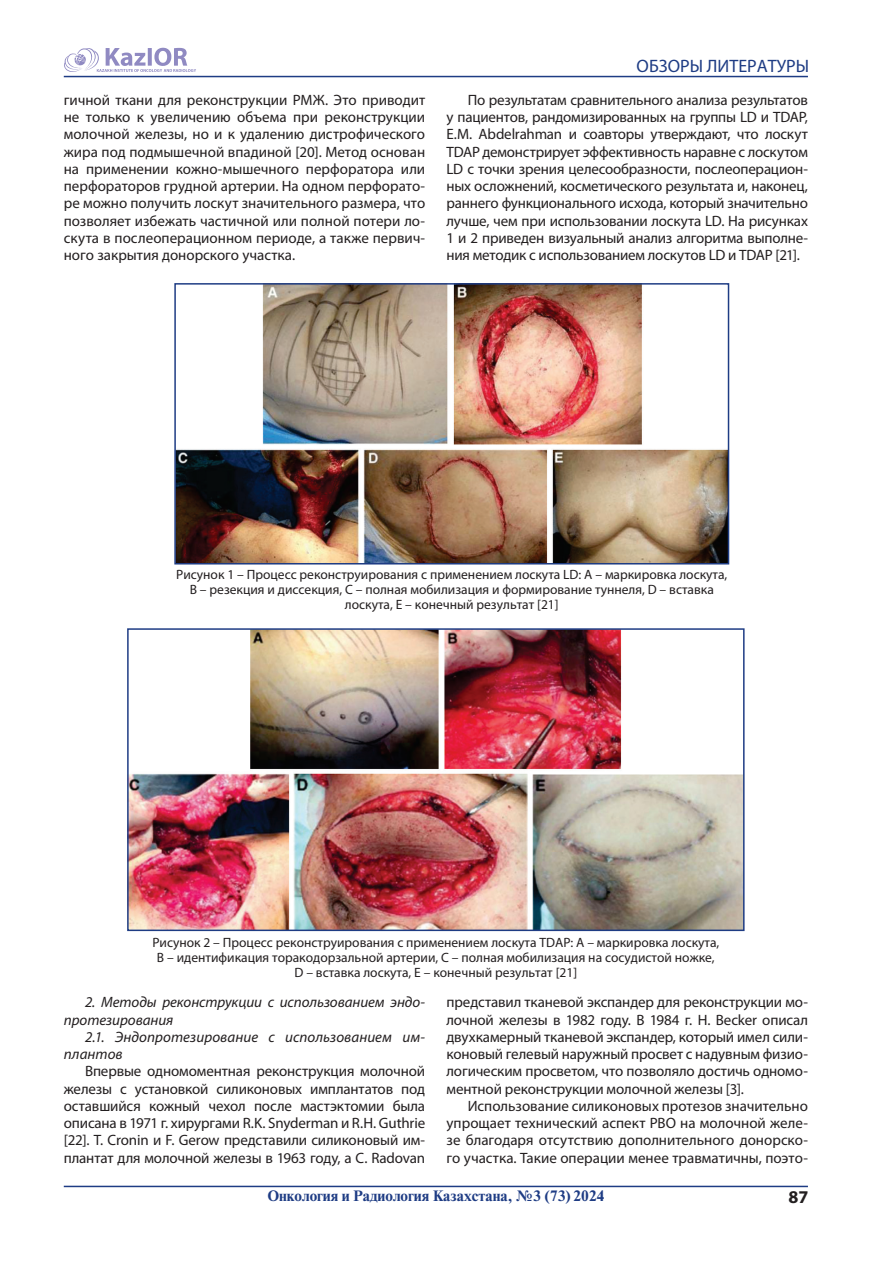
<style>
.page{position:relative;width:893px;height:1263px;background:#fff}
.page>*{position:absolute;margin:0;border:0;box-sizing:border-box;transform-origin:0 0}
.t1{font:18px "K Myriad Pro";color:#1e3c84}
.t2{font:700 18px "K Myriad Pro";color:#231f20}
._5_текст_рус{font:15px/17.2px "K Myriad Pro";letter-spacing:-.005em;color:#231f20;text-align:justify}
._5_текст_рус-2{font:italic 15px/17.2px "K Myriad Pro";color:#231f20}
.t3{font:700 15px "DS Times";color:#1e3c84}
._8_рис_рус{font:13.5px/15px "K Myriad Pro";color:#231f20;text-align:center}
</style>
<div class="page">
<hr style="left:64px;top:76px;width:744px;height:1px;background:#1e3c84">
<hr style="left:64px;top:1186px;width:744px;height:1px;background:#1e3c84">
<svg style="left:64px;top:47px;width:132px;height:25px"></svg>
<img style="left:177px;top:286px;width:549px;height:275px">
<div style="left:174px;top:283px;width:555px;height:281px;border:2px solid #1e3c84"></div>
<img style="left:130px;top:631px;width:612px;height:297px">
<div style="left:127px;top:628px;width:618px;height:303px;border:2px solid #1e3c84"></div>
<p class="t1" style="left:637px;top:56px;width:174px">ОБЗОРЫ ЛИТЕРАТУРЫ</p>
<p class="_5_текст_рус" style="left:64px;top:91px;width:363px">гичной ткани для реконструкции РМЖ. Это приводит не только к увеличению объема при реконструкции молочной железы, но и к удалению дистрофического жира под подмышечной впадиной [20]. Метод основан на применении кожно-мышечного перфоратора или перфораторов грудной артерии. На одном перфорато&shy;ре можно получить лоскут значительного размера, что позволяет избежать частичной или полной потери ло&shy;скута в послеоперационном периоде, а также первич&shy;ного закрытия донорского участка.</p>
<p class="_5_текст_рус" style="left:446px;top:91px;width:363px;text-indent:21px">По результатам сравнительного анализа результатов у пациентов, рандомизированных на группы LD и TDAP, E.M. Abdelrahman и соавторы утверждают, что лоскут TDAP демонстрирует эффективность наравне с лоскутом LD с точки зрения целесообразности, послеоперацион&shy;ных осложнений, косметического результата и, наконец, раннего функционального исхода, который значительно лучше, чем при использовании лоскута LD. На рисунках 1 и 2 приведен визуальный анализ алгоритма выполне&shy;ния методик с использованием лоскутов LD и TDAP [21].</p>
<p class="_8_рис_рус" style="left:176px;top:568px;width:553px">Рисунок 1 – Процесс реконструирования с применением лоскута LD: A – маркировка лоскута,<br>B – резекция и диссекция, C – полная мобилизация и формирование туннеля, D – вставка лоскута, E – конечный результат [21]</p>
<p class="_8_рис_рус" style="left:152px;top:935px;width:569px">Рисунок 2 – Процесс реконструирования с применением лоскута TDAP: A – маркировка лоскута,<br>B – идентификация торакодорзальной артерии, C – полная мобилизация на сосудистой ножке,<br>D – вставка лоскута, E – конечный результат [21]</p>
<p class="_5_текст_рус-2" style="left:64px;top:994px;width:363px;text-indent:21px">2. Методы реконструкции с использованием эндо&shy;протезирования</p>
<p class="_5_текст_рус-2" style="left:64px;top:1028px;width:363px;text-indent:21px">2.1. Эндопротезирование с использованием им&shy;плантов</p>
<p class="_5_текст_рус" style="left:64px;top:1063px;width:363px;text-indent:21px">Впервые одномоментная реконструкция молочной железы с установкой силиконовых имплантатов под оставшийся кожный чехол после мастэктомии была описана в 1971 г. хирургами R.K. Snyderman и R.H. Guthrie [22]. T. Cronin и F. Gerow представили силиконовый им&shy;плантат для молочной железы в 1963 году, а C. Radovan</p>
<p class="_5_текст_рус" style="left:446px;top:994px;width:363px">представил тканевой экспандер для реконструкции мо&shy;лочной железы в 1982 году. В 1984 г. H. Becker описал двухкамерный тканевой экспандер, который имел сили&shy;коновый гелевый наружный просвет с надувным физио&shy;логическим просветом, что позволяло достичь одномо&shy;ментной реконструкции молочной железы [3].</p>
<p class="_5_текст_рус" style="left:446px;top:1097px;width:363px;text-indent:21px">Использование силиконовых протезов значительно упрощает технический аспект РВО на молочной желе&shy;зе благодаря отсутствию дополнительного донорско&shy;го участка. Такие операции менее травматичны, поэто-</p>
<p class="t3" style="left:267px;top:1188px;width:338px">Онкология и Радиология Казахстана, №3 (73) 2024</p>
<p class="t2" style="left:788px;top:1187px;width:21px">87</p>
</div>
